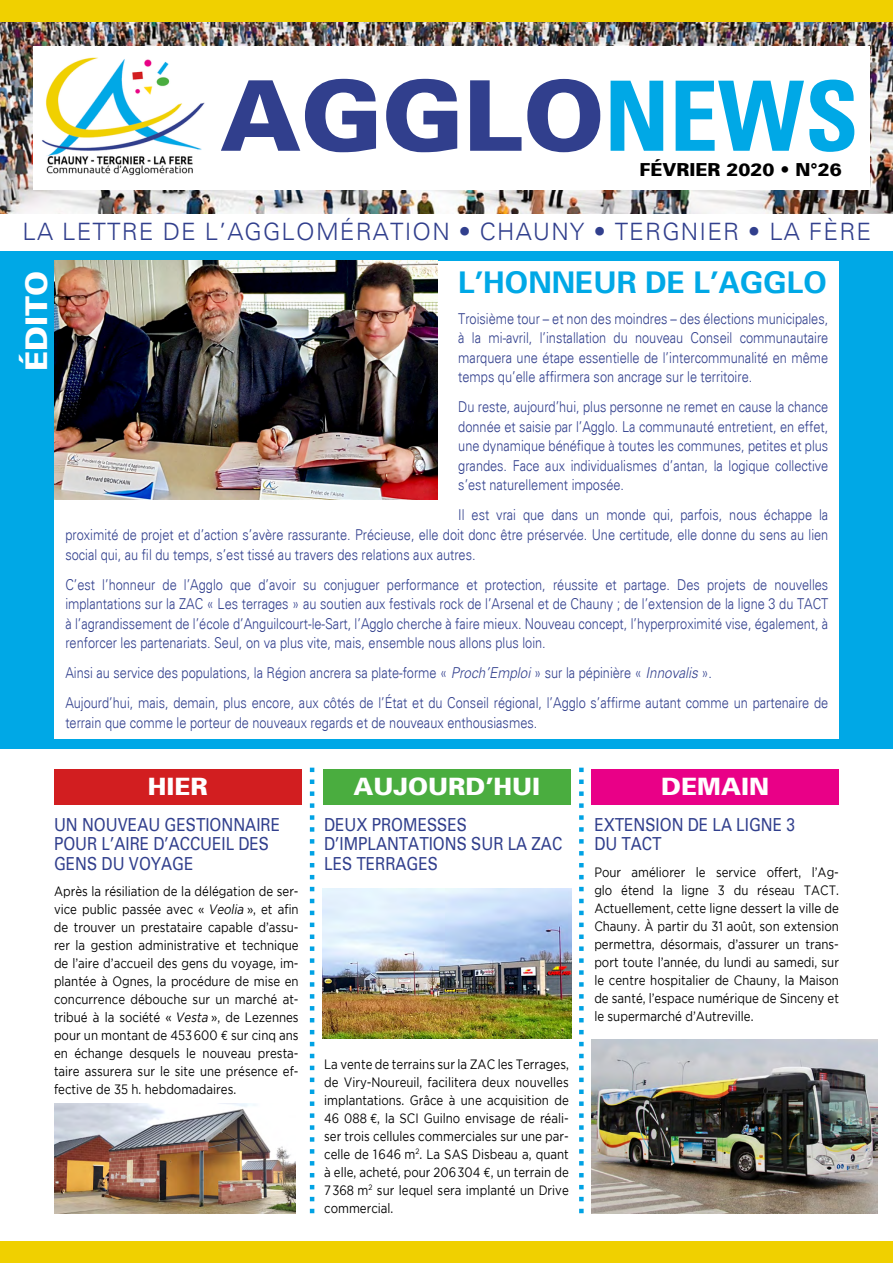
<style>
.page{position:relative;width:893px;height:1263px;background:#fff}
.page>*{position:absolute;margin:0;border:0;box-sizing:border-box;transform-origin:0 0}
.t1{font:900 97.5px "Univers 75";color:#313f8d}
.t2{font:700 30px "Univers 65";color:#00a8e6}
.t3{font:900 30px "Univers 75";color:#fff}
.t4{font:300 24px "Univers";letter-spacing:.05em;color:#313f8d}
.t5{font:900 24px "Univers 75";color:#fff}
.t6{font:18px/19.5px "Univers";color:#313f8d;scale:.85 1}
.t7{font:900 18px "Univers 75";color:#000}
.t8{font:300 15px/19.5px "Univers";color:#313f8d;text-align:justify;scale:.85 1}
.t9{font:13.5px/18px "Gotham";color:#000;text-align:justify;scale:.85 1}
.s1{font-family:"Univers";font-weight:700;font-stretch:condensed;color:#00a8e6}
.s2{font-style:italic}
.s3{font-family:"Euro Mono"}
</style>
<div class="page">
<img style="left:0;top:21px;width:893px;height:193px">
<div style="left:34px;top:46px;width:191px;height:144px;background:#fff"></div>
<img style="left:41px;top:57px;width:164px;height:118px">
<div style="left:0;top:251px;width:893px;height:497px;background:#00a8e6"></div>
<div style="left:0;top:1242px;width:893px;height:21px;background:#f0d000"></div>
<svg style="left:310px;top:768px;width:4px;height:445px"></svg>
<svg style="left:579px;top:768px;width:5px;height:445px"></svg>
<div style="left:54px;top:769px;width:247px;height:35px;background:#d21e20"></div>
<div style="left:323px;top:769px;width:248px;height:35px;background:#4aad3f"></div>
<div style="left:591px;top:769px;width:248px;height:35px;background:#e90087"></div>
<div style="left:0;top:0;width:893px;height:21px;background:#f0d000"></div>
<div style="left:209px;top:46px;width:661px;height:144px;background:#fff"></div>
<img style="left:54px;top:1103px;width:241px;height:110px">
<img style="left:591px;top:1040px;width:286px;height:173px">
<img style="left:322px;top:888px;width:249px;height:151px">
<div style="left:55px;top:261px;width:784px;height:478px;background:#fff"></div>
<img style="left:55px;top:261px;width:382px;height:239px">
<h1 class="t1" style="left:220px;top:55px;width:641px">AGGLO<span class="s1">NEWS</span></h1>
<p class="t7" style="left:640px;top:158px;width:204px">FÉVRIER 2020 • N°26</p>
<h3 class="t4" style="left:23px;top:217px;width:850px">LA LETTRE DE L’AGGLOMÉRATION • CHAUNY • TERGNIER • LA FÈRE</h3>
<h2 class="t3" style="left:18px;top:371px;width:101px;rotate:-90deg">ÉDITO</h2>
<h2 class="t2" style="left:458px;top:263px;width:370px">L’HONNEUR DE L’AGGLO</h2>
<p class="t8" style="left:458px;top:308px;width:437px">Troisième tour – et non des moindres – des élections municipales, à la mi-avril, l’installation du nouveau Conseil communautaire marquera une étape essentielle de l’intercommunalité en même temps qu’elle affirmera son ancrage sur le territoire.</p>
<p class="t8" style="left:458px;top:397px;width:437px">Du reste, aujourd’hui, plus personne ne remet en cause la chance donnée et saisie par l’Agglo. La communauté entretient, en effet, une dynamique bénéfique à toutes les communes, petites et plus grandes. Face aux individualismes d’antan, la logique collective s’est naturellement imposée.</p>
<p class="t8" style="left:65px;top:505px;width:899px;text-indent:393px">Il est vrai que dans un monde qui, parfois, nous échappe la proximité de projet et d’action s’avère rassurante. Précieuse, elle doit donc être préservée. Une certitude, elle donne du sens au lien social qui, au fil du temps, s’est tissé au travers des relations aux autres.</p>
<p class="t8" style="left:65px;top:575px;width:899px">C’est l’honneur de l’Agglo que d’avoir su conjuguer performance et protection, réussite et partage. Des projets de nouvelles implantations sur la ZAC « Les terrages » au soutien aux festivals rock de l’Arsenal et de Chauny ; de l’extension de la ligne 3 du TACT à l’agrandissement de l’école d’Anguilcourt-le-Sart, l’Agglo cherche à faire mieux. Nouveau concept, l’hyperproximité vise, également, à renforcer les partenariats. Seul, on va plus vite, mais, ensemble nous allons plus loin.</p>
<p class="t8" style="left:65px;top:658px;width:899px;line-height:30.2px">Ainsi au service des populations, la Région ancrera sa plate-forme « <span class="s2">Proch’Emploi</span> » sur la pépinière « <span class="s2">Innovalis</span> ».<br>Aujourd’hui, mais, demain, plus encore, aux côtés de l’État et du Conseil régional, l’Agglo s’affirme autant comme un partenaire de</p>
<p class="t8" style="left:65px;top:713px;width:557px">terrain que comme le porteur de nouveaux regards et de nouveaux enthousiasmes.</p>
<h3 class="t5" style="left:148px;top:771px;width:62px">HIER</h3>
<h3 class="t5" style="left:354px;top:771px;width:188px">AUJOURD’HUI</h3>
<h3 class="t5" style="left:661px;top:771px;width:109px">DEMAIN</h3>
<p class="t6" style="left:54px;top:815px;width:268px">UN NOUVEAU GESTIONNAIRE<br>POUR L’AIRE D’ACCUEIL DES<br>GENS DU VOYAGE</p>
<p class="t9" style="left:54px;top:882px;width:289px">Après la résiliation de la délégation de ser&shy;vice public passée avec « <span class="s2">Veolia</span> », et afin de trouver un prestataire capable d’assu&shy;rer la gestion administrative et technique de l’aire d’accueil des gens du voyage, im&shy;plantée à Ognes, la procédure de mise en concurrence débouche sur un marché at&shy;tribué à la société « <span class="s2">Vesta</span>», de Lezennes pour un montant de 453600 <span class="s3">€</span> sur cinq ans en échange desquels le nouveau presta&shy;taire assurera sur le site une présence ef&shy;fective de 35 h. hebdomadaires.</p>
<p class="t6" style="left:324px;top:815px;width:282px">DEUX PROMESSES<br>D’IMPLANTATIONS SUR LA ZAC<br>LES TERRAGES</p>
<p class="t9" style="left:324px;top:1055px;width:289px">La vente de terrains sur la ZAC les Terrages, de Viry-Noureuil, facilitera deux nouvelles implantations. Grâce à une acquisition de 46 088 <span class="s3">€</span>, la SCI Guilno envisage de réali&shy;ser trois cellules commerciales sur une par&shy;celle de 1646 m<sup>2</sup>. La SAS Disbeau a, quant à elle, acheté, pour 206304 <span class="s3">€</span>, un terrain de 7368 m<sup>2</sup> sur lequel sera implanté un Drive commercial.</p>
<p class="t6" style="left:594px;top:815px;width:238px">EXTENSION DE LA LIGNE 3<br>DU TACT</p>
<p class="t9" style="left:594px;top:863px;width:289px">Pour améliorer le service offert, l’Ag&shy;glo étend la ligne 3 du réseau TACT.<br>Actuellement, cette ligne dessert la ville de Chauny. À partir du 31 août, son extension permettra, désormais, d’assurer un trans&shy;port toute l’année, du lundi au samedi, sur le centre hospitalier de Chauny, la Maison de santé, l’espace numérique de Sinceny et le supermarché d’Autreville.</p>
</div>
